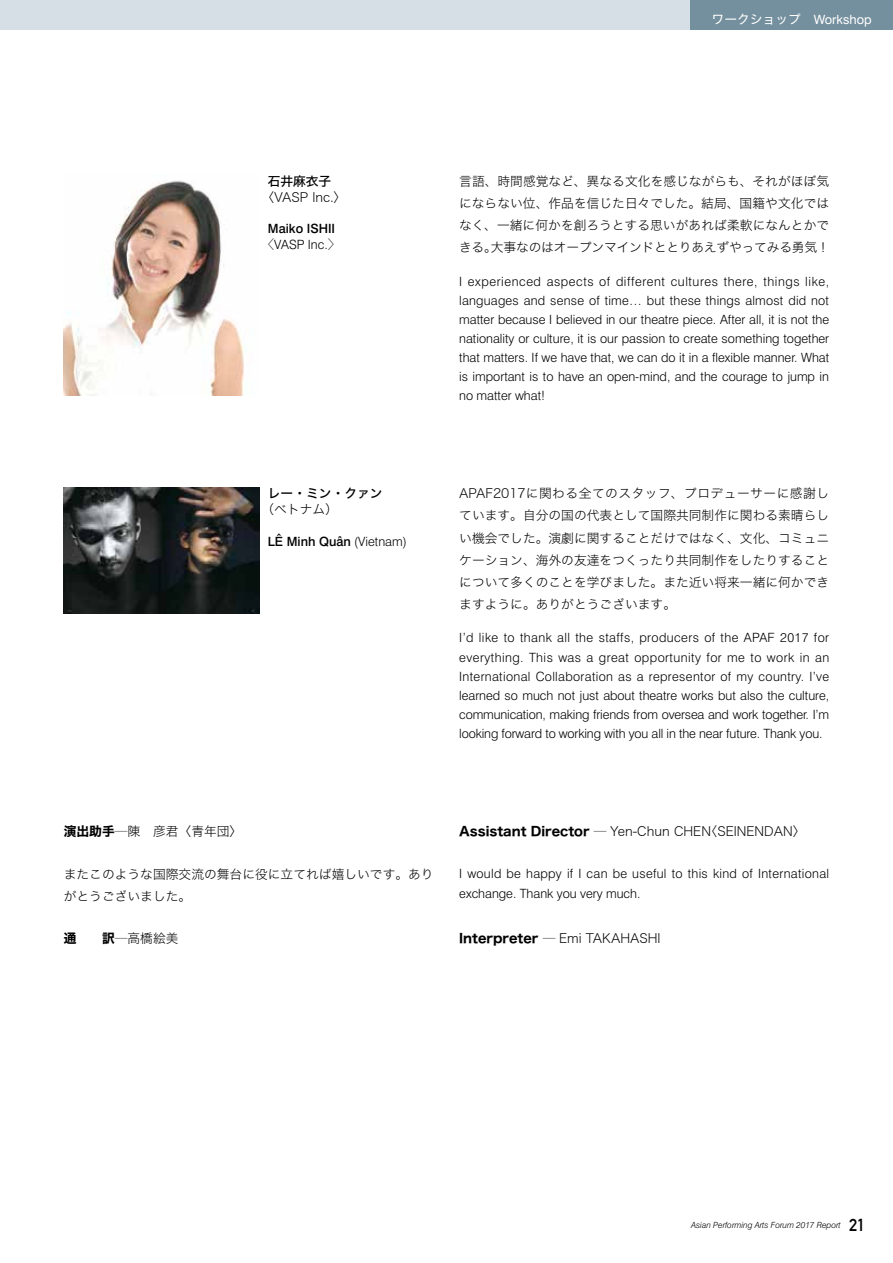
<style>
.page{position:relative;width:893px;height:1263px;background:#fff}
.page>*{position:absolute;margin:0;border:0;box-sizing:border-box;transform-origin:0 0}
.t1{font:300 12.75px/19.2px "Swiss 721 BT";color:#000;text-align:justify}
.t2{font:12.75px/22px "Hira Kaku Std N W2";color:#000;text-align:justify}
.t3{font:300 12.75px/19.2px "Swiss 721 BT";letter-spacing:.025em;color:#000}
.t4{font:500 12.75px/15.9px "Swiss 721 BT";color:#000;text-align:center}
.t5{font:12.75px "Hira Kaku Std N W4";color:#fff}
.t6{font:12.75px/15.9px "Hira Kaku Std N W5";color:#000}
.t7{font:12.75px "Hira Kaku Std N W7";color:#000}
.t8{font:italic 300 8.55px "Swiss 721 BT";color:#000}
.s1{font-family:"Swiss 721 BT"}
.s2{font-family:"Hira Kaku Std N W5"}
.s3{font-family:"Koz Min Pro";font-weight:400}
.s4{font-weight:300}
.s5{font-family:"Hira Kaku Std N W2"}
.s6{font-family:"Hira Kaku Std N W7"}
.s7{font-family:"Koz Min Pro"}
.s8{font-family:"Alte DIN1451 Mittelschrift";font-weight:400;font-style:normal;font-size:16.95px}
</style>
<div class="page">
<div style="left:0;top:0;width:893px;height:30px;background:#d5dfe5"></div>
<div style="left:690px;top:0;width:203px;height:30px;background:#748f9d"></div>
<img style="left:64px;top:487px;width:195px;height:126px">
<img style="left:64px;top:180px;width:180px;height:215px">
<p class="t5" style="left:712px;top:10px;width:162px">ワークショップ　<span class="s1">Workshop</span></p>
<p class="t2" style="left:261px;top:172px;width:86px;line-height:15.9px;text-indent:6px"><span class="s2">石井麻衣子</span>〈VASP Inc.〉</p>
<p class="t4" style="left:261px;top:221px;width:81px">Maiko ISHII<span class="s3">〈</span><span class="s4">VASP Inc.</span><span class="s3">〉</span></p>
<p class="t2" style="left:459px;top:169px;width:372px">言語、時間感覚など、異なる文化を感じながらも、それがほぼ気にならない位、作品を信じた日々でした。結局、国籍や文化ではなく、一緒に何かを創ろうとする思いがあれば柔軟になんとかできる。大事なのはオープンマインドととりあえずやってみる勇気！</p>
<p class="t1" style="left:459px;top:271px;width:371px">I experienced aspects of different cultures there, things like, languages and sense of time… but these things almost did not matter because I believed in our theatre piece. After all, it is not the nationality or culture, it is our passion to create something together that matters. If we have that, we can do it in a flexible manner. What is important is to have an open-mind, and the courage to jump in no matter what!</p>
<p class="t6" style="left:261px;top:486px;width:123px;text-indent:6px">レー・ミン・クァン<span class="s5">（ベトナム）</span></p>
<p class="t4" style="left:268px;top:533px;width:140px">LÊ Minh Quân <span class="s4">(Vietnam)</span></p>
<p class="t2" style="left:459px;top:482px;width:371px">APAF2017に関わる全てのスタッフ、プロデューサーに感謝しています。自分の国の代表として国際共同制作に関わる素晴らしい機会でした。演劇に関することだけではなく、文化、コミュニケーション、海外の友達をつくったり共同制作をしたりすることについて多くのことを学びました。また近い将来一緒に何かできますように。ありがとうございます。</p>
<p class="t1" style="left:459px;top:628px;width:371px">I’d like to thank all the staffs, producers of the APAF 2017 for everything. This was a great opportunity for me to work in an International Collaboration as a representor of my country. I’ve learned so much not just about theatre works but also the culture, communication, making friends from oversea and work together. I’m looking forward to working with you all in the near future. Thank you.</p>
<p class="t2" style="left:64px;top:820px;width:180px"><span class="s6">演出助手</span><span class="s7">―</span>陳　彦君〈青年団〉</p>
<p class="t2" style="left:64px;top:863px;width:371px">またこのような国際交流の舞台に役に立てれば嬉しいです。ありがとうございました。</p>
<p class="t7" style="left:64px;top:928px;width:116px">通　　訳<span class="s7">―</span><span class="s5">高橋絵美</span></p>
<p class="t2" style="left:459px;top:820px;width:348px"><span class="s6">Assistant Director</span> <span class="s7">―</span> Yen-Chun CHEN〈SEINENDAN〉</p>
<p class="t3" style="left:459px;top:864px;width:371px">I would be happy if I can be useful to this kind of International exchange. Thank you very much.</p>
<p class="t2" style="left:459px;top:927px;width:203px"><span class="s6">Interpreter</span> <span class="s7">―</span> Emi TAKAHASHI</p>
<p class="t8" style="left:691px;top:1219px;width:173px">Asian Performing Arts Forum 2017 Report <span class="s8">21</span></p>
</div>
